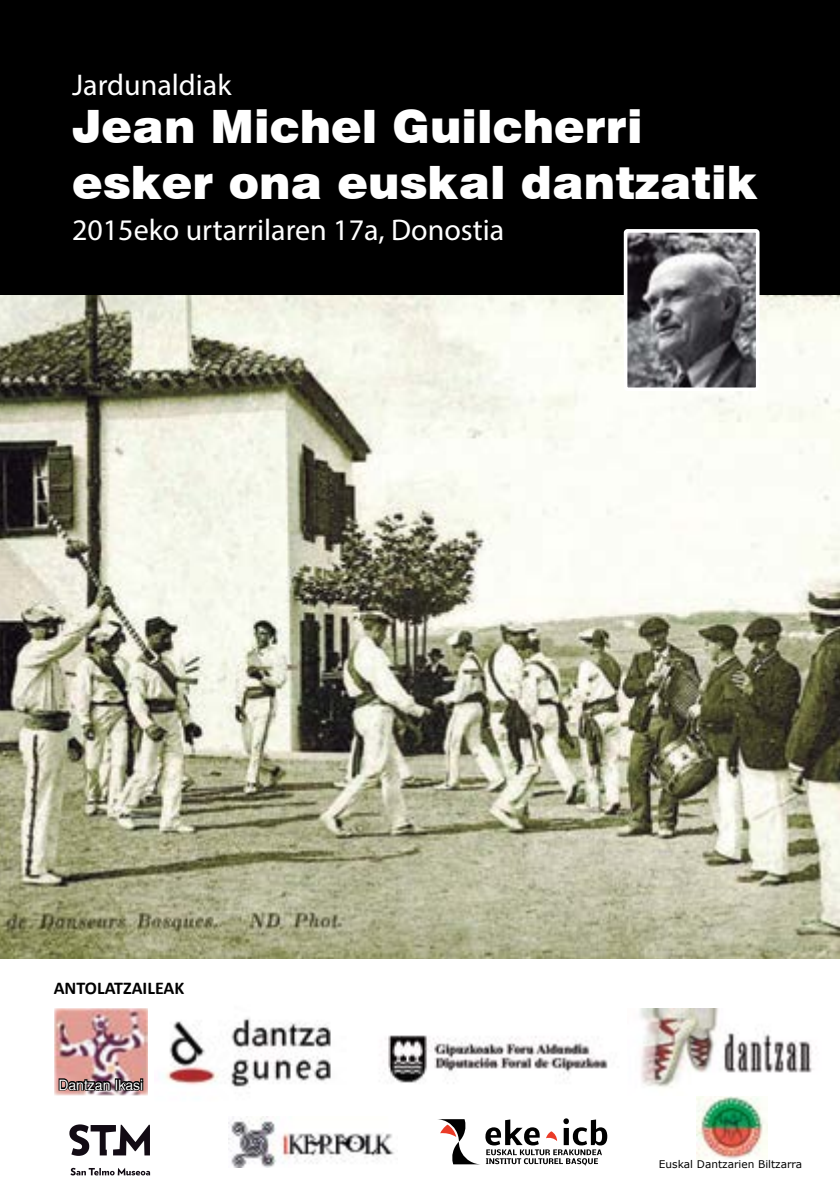
<style>
.page{position:relative;width:840px;height:1191px;background:#fff}
.page>*{position:absolute;margin:0;border:0;box-sizing:border-box;transform-origin:0 0}
.t1{font:900 46px/55.2px "Swiss 721 BT";color:#fff}
.t2{font:30px "Myriad Pro";color:#fff}
.t3{font:700 18px "Calibri";color:#000}
.t4{font:14px "Sans Serif";color:#fff}
.t5{font:10.6px "Verdana";color:#000}
</style>
<div class="page">
<img style="left:0;top:294px;width:839px;height:664px">
<div style="left:0;top:0;width:839px;height:294px;background:#000"></div>
<svg style="left:69px;top:1124px;width:82px;height:52px"></svg>
<img style="left:628px;top:234px;width:126px;height:152px">
<div style="left:623px;top:229px;width:136px;height:162px;border:4px solid #fff;border-radius:2px"></div>
<svg style="left:438px;top:1118px;width:169px;height:47px"></svg>
<img style="left:228px;top:1116px;width:166px;height:51px">
<img style="left:696px;top:1096px;width:71px;height:63px">
<img style="left:54px;top:1008px;width:93px;height:87px">
<svg style="left:58px;top:1077px;width:85px;height:15px"></svg>
<img style="left:162px;top:1017px;width:446px;height:71px">
<img style="left:640px;top:1008px;width:173px;height:80px">
<p class="t2" style="left:72px;top:66px;width:161px">Jardunaldiak</p>
<p class="t1" style="left:72px;top:99px;width:686px">Jean Michel Guilcherri esker ona euskal dantzatik</p>
<p class="t2" style="left:72px;top:211px;width:433px">2015eko urtarrilaren 17a, Donostia</p>
<p class="t3" style="left:54px;top:976px;width:132px">ANTOLATZAILEAK</p>
<p class="t4" style="left:58px;top:1076px;width:86px">Dantzan Ikasi</p>
<p class="t5" style="left:658px;top:1156px;width:145px">Euskal Dantzarien Biltzarra</p>
</div>
